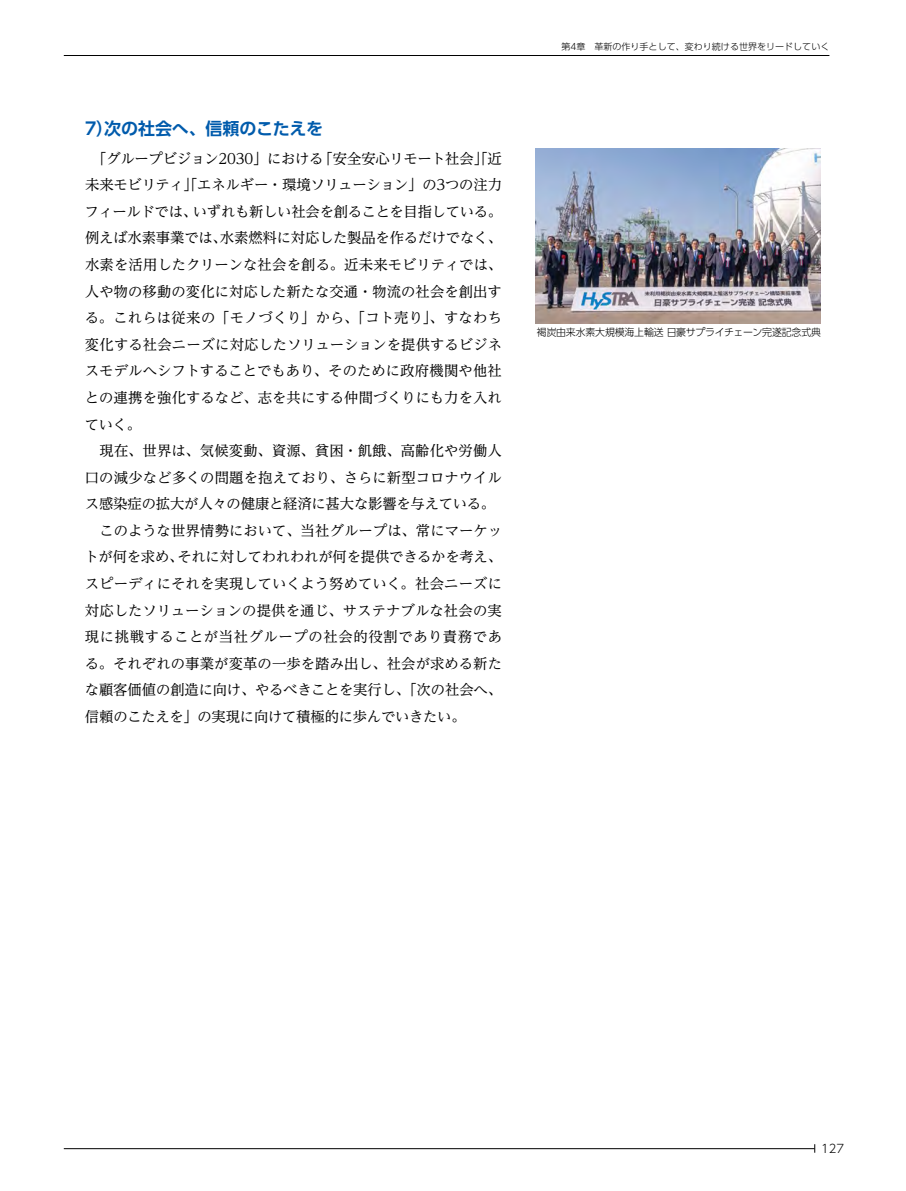
<style>
.page{position:relative;width:906px;height:1191px;background:#fff}
.page>*{position:absolute;margin:0;border:0;box-sizing:border-box;transform-origin:0 0}
.t1{font:700 16.95px "UD Shin Go Pro De";letter-spacing:-.005em;color:#005bac}
.t2{font:14.4px/26.5px "UD Reimin Pr 6 N";color:#000}
.t3{font:300 11.7px "UD Shin Go Pro";color:#000}
.t4{font:300 10.05px "UD Shin Go Pro";letter-spacing:-.015em;color:#000}
.t5{font:300 9px "UD Shin Go Pro";color:#000}
</style>
<div class="page">
<hr style="left:64px;top:55px;width:765px;height:1px;background:#000">
<hr style="left:64px;top:1148px;width:750px;height:1px;background:#000">
<img style="left:536px;top:149px;width:285px;height:174px">
<p class="t1" style="left:85px;top:115px;width:240px">7）次の社会へ、信頼のこたえを</p>
<p class="t2" style="left:85px;top:144px;width:419px">　「グループビジョン2030」における「安全安心リモート社会」「近未来モビリティ」「エネルギー・環境ソリューション」の3つの注力フィールドでは、いずれも新しい社会を創ることを目指している。例えば水素事業では、水素燃料に対応した製品を作るだけでなく、水素を活用したクリーンな社会を創る。近未来モビリティでは、人や物の移動の変化に対応した新たな交通・物流の社会を創出する。これらは従来の「モノづくり」から、「コト売り」、すなわち変化する社会ニーズに対応したソリューションを提供するビジネスモデルへシフトすることでもあり、そのために政府機関や他社との連携を強化するなど、志を共にする仲間づくりにも力を入れていく。<br>　現在、世界は、気候変動、資源、貧困・飢餓、高齢化や労働人口の減少など多くの問題を抱えており、さらに新型コロナウイルス感染症の拡大が人々の健康と経済に甚大な影響を与えている。　このような世界情勢において、当社グループは、常にマーケットが何を求め、それに対してわれわれが何を提供できるかを考え、スピーディにそれを実現していくよう努めていく。社会ニーズに対応したソリューションの提供を通じ、サステナブルな社会の実現に挑戦することが当社グループの社会的役割であり責務である。それぞれの事業が変革の一歩を踏み出し、社会が求める新たな顧客価値の創造に向け、やるべきことを実行し、「次の社会へ、信頼のこたえを」の実現に向けて積極的に歩んでいきたい。</p>
<p class="t5" style="left:561px;top:40px;width:269px">第4章　革新の作り手として、変わり続ける世界をリードしていく</p>
<p class="t4" style="left:537px;top:324px;width:285px">褐炭由来水素大規模海上輸送 日豪サプライチェーン完遂記念式典</p>
<p class="t3" style="left:821px;top:1139px;width:25px">127</p>
</div>
